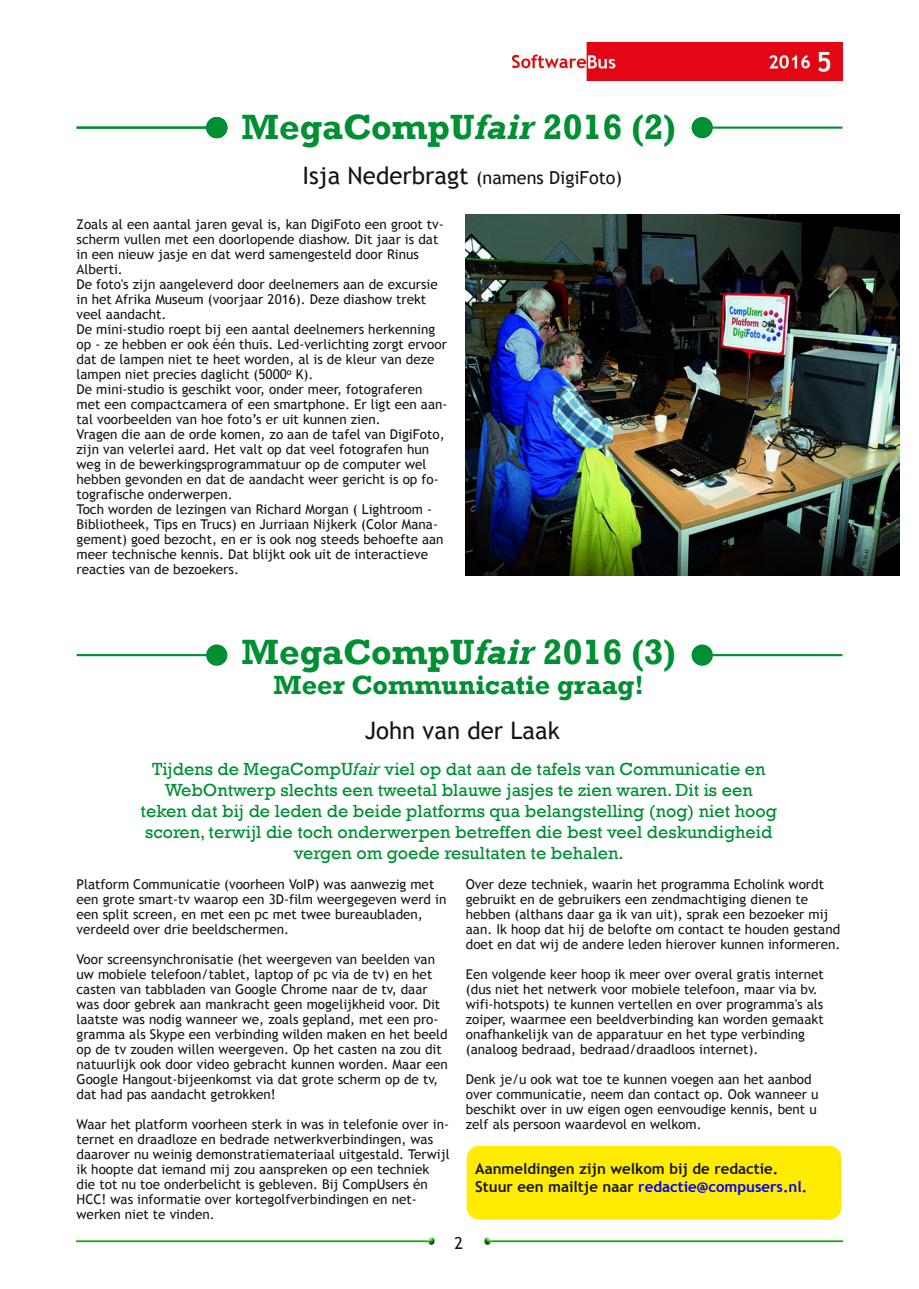
<style>
.page{position:relative;width:919px;height:1289px;background:#fff}
.page>*{position:absolute;margin:0;border:0;box-sizing:border-box;transform-origin:0 0}
.t1{font:700 36px "Rockwell";color:#008f33}
.t2{font:700 27px "Rockwell";color:#008f33}
.t3{font:24px "Trebuchet MS";color:#161413}
.t4{font:18px/21px "Rockwell";color:#008f33;text-align:center}
.t5{font:18px "Trebuchet MS";color:#161413}
.t6{font:16.5px "Trebuchet MS";color:#161413}
.t7{font:700 15px/18px "Trebuchet MS";color:#161413}
.t8{font:13.5px/15px "Trebuchet MS";color:#161413}
.s1{font-style:italic}
.s2{font-size:24px}
.s3{color:#00f}
</style>
<div class="page">
<img style="left:512px;top:43px;width:330px;height:38px">
<img style="left:77px;top:1237px;width:358px;height:7px">
<img style="left:484px;top:1237px;width:358px;height:7px">
<hr style="left:77px;top:126px;width:140px;height:3px;background:#008f33">
<div style="left:206px;top:117px;width:21px;height:21px;background:#008f33;border-radius:50%"></div>
<hr style="left:702px;top:126px;width:140px;height:3px;background:#008f33">
<div style="left:691px;top:117px;width:21px;height:21px;background:#008f33;border-radius:50%"></div>
<hr style="left:77px;top:654px;width:140px;height:2px;background:#008f33">
<div style="left:206px;top:644px;width:21px;height:21px;background:#008f33;border-radius:50%"></div>
<hr style="left:702px;top:654px;width:140px;height:2px;background:#008f33">
<div style="left:691px;top:644px;width:21px;height:21px;background:#008f33;border-radius:50%"></div>
<img style="left:466px;top:215px;width:433px;height:360px">
<div style="left:466px;top:1145px;width:375px;height:74px;background:#ffec00;border-radius:13px"></div>
<h1 class="t1" style="left:241px;top:105px;width:436px">MegaCompU<span class="s1">fair</span> 2016 (2)</h1>
<h3 class="t5" style="left:302px;top:167px;width:321px"><span class="s2">Isja Nederbragt</span> (namens DigiFoto)</h3>
<p class="t8" style="left:77px;top:216px;width:372px">Zoals al een aantal jaren geval is, kan DigiFoto een groot tv‐ scherm vullen met een doorlopende diashow. Dit jaar is dat in een nieuw jasje en dat werd samengesteld door Rinus Alberti.<br>De foto's zijn aangeleverd door deelnemers aan de excursie in het Afrika Museum (voorjaar 2016). Deze diashow trekt veel aandacht.<br>De mini‐studio roept bij een aantal deelnemers herkenning op ‐ ze hebben er ook één thuis. Led‐verlichting zorgt ervoor dat de lampen niet te heet worden, al is de kleur van deze lampen niet precies daglicht (5000<sup>o</sup> K).<br>De mini‐studio is geschikt voor, onder meer, fotograferen met een compactcamera of een smartphone. Er ligt een aan‐ tal voorbeelden van hoe foto’s er uit kunnen zien.<br>Vragen die aan de orde komen, zo aan de tafel van DigiFoto, zijn van velerlei aard. Het valt op dat veel fotografen hun weg in de bewerkingsprogrammatuur op de computer wel hebben gevonden en dat de aandacht weer gericht is op fo‐ tografische onderwerpen.<br>Toch worden de lezingen van Richard Morgan ( Lightroom ‐ Bibliotheek, Tips en Trucs) en Jurriaan Nijkerk (Color Mana‐ gement) goed bezocht, en er is ook nog steeds behoefte aan meer technische kennis. Dat blijkt ook uit de interactieve reacties van de bezoekers.</p>
<h1 class="t1" style="left:241px;top:630px;width:436px">MegaCompU<span class="s1">fair</span> 2016 (3)</h1>
<h2 class="t2" style="left:273px;top:668px;width:372px">Meer Communicatie graag!</h2>
<h3 class="t3" style="left:365px;top:716px;width:196px">John van der Laak</h3>
<p class="t4" style="left:141px;top:758px;width:637px">Tijdens de MegaCompU<span class="s1">fair</span> viel op dat aan de tafels van Communicatie en WebOntwerp slechts een tweetal blauwe jasjes te zien waren. Dit is een teken dat bij de leden de beide platforms qua belangstelling (nog) niet hoog scoren, terwijl die toch onderwerpen betreffen die best veel deskundigheid vergen om goede resultaten te behalen.</p>
<p class="t8" style="left:77px;top:876px;width:371px">Platform Communicatie (voorheen VoIP) was aanwezig met een grote smart‐tv waarop een 3D‐film weergegeven werd in een split screen, en met een pc met twee bureaubladen, verdeeld over drie beeldschermen.</p>
<p class="t8" style="left:77px;top:951px;width:373px">Voor screensynchronisatie (het weergeven van beelden van uw mobiele telefoon/tablet, laptop of pc via de tv) en het casten van tabbladen van Google Chrome naar de tv, daar was door gebrek aan mankracht geen mogelijkheid voor. Dit laatste was nodig wanneer we, zoals gepland, met een pro‐ gramma als Skype een verbinding wilden maken en het beeld op de tv zouden willen weergeven. Op het casten na zou dit natuurlijk ook door video gebracht kunnen worden. Maar een Google Hangout‐bijeenkomst via dat grote scherm op de tv, dat had pas aandacht getrokken!</p>
<p class="t8" style="left:77px;top:1116px;width:374px">Waar het platform voorheen sterk in was in telefonie over in‐ ternet en draadloze en bedrade netwerkverbindingen, was daarover nu weinig demonstratiemateriaal uitgestald. Terwijl ik hoopte dat iemand mij zou aanspreken op een techniek die tot nu toe onderbelicht is gebleven. Bij CompUsers én HCC! was informatie over kortegolfverbindingen en net‐ werken niet te vinden.</p>
<p class="t8" style="left:466px;top:876px;width:376px">Over deze techniek, waarin het programma Echolink wordt gebruikt en de gebruikers een zendmachtiging dienen te hebben (althans daar ga ik van uit), sprak een bezoeker mij aan. Ik hoop dat hij de belofte om contact te houden gestand doet en dat wij de andere leden hierover kunnen informeren.</p>
<p class="t8" style="left:466px;top:966px;width:359px">Een volgende keer hoop ik meer over overal gratis internet (dus niet het netwerk voor mobiele telefoon, maar via bv. wifi‐hotspots) te kunnen vertellen en over programma's als zoiper, waarmee een beeldverbinding kan worden gemaakt onafhankelijk van de apparatuur en het type verbinding (analoog bedraad, bedraad/draadloos internet).</p>
<p class="t8" style="left:466px;top:1071px;width:354px">Denk je/u ook wat toe te kunnen voegen aan het aanbod over communicatie, neem dan contact op. Ook wanneer u beschikt over in uw eigen ogen eenvoudige kennis, bent u zelf als persoon waardevol en welkom.</p>
<p class="t7" style="left:475px;top:1159px;width:333px">Aanmeldingen zijn welkom bij de redactie.<br>Stuur een mailtje naar <span class="s3">redactie@compusers.nl</span>.</p>
<p class="t6" style="left:454px;top:1233px;width:10px">2</p>
</div>
